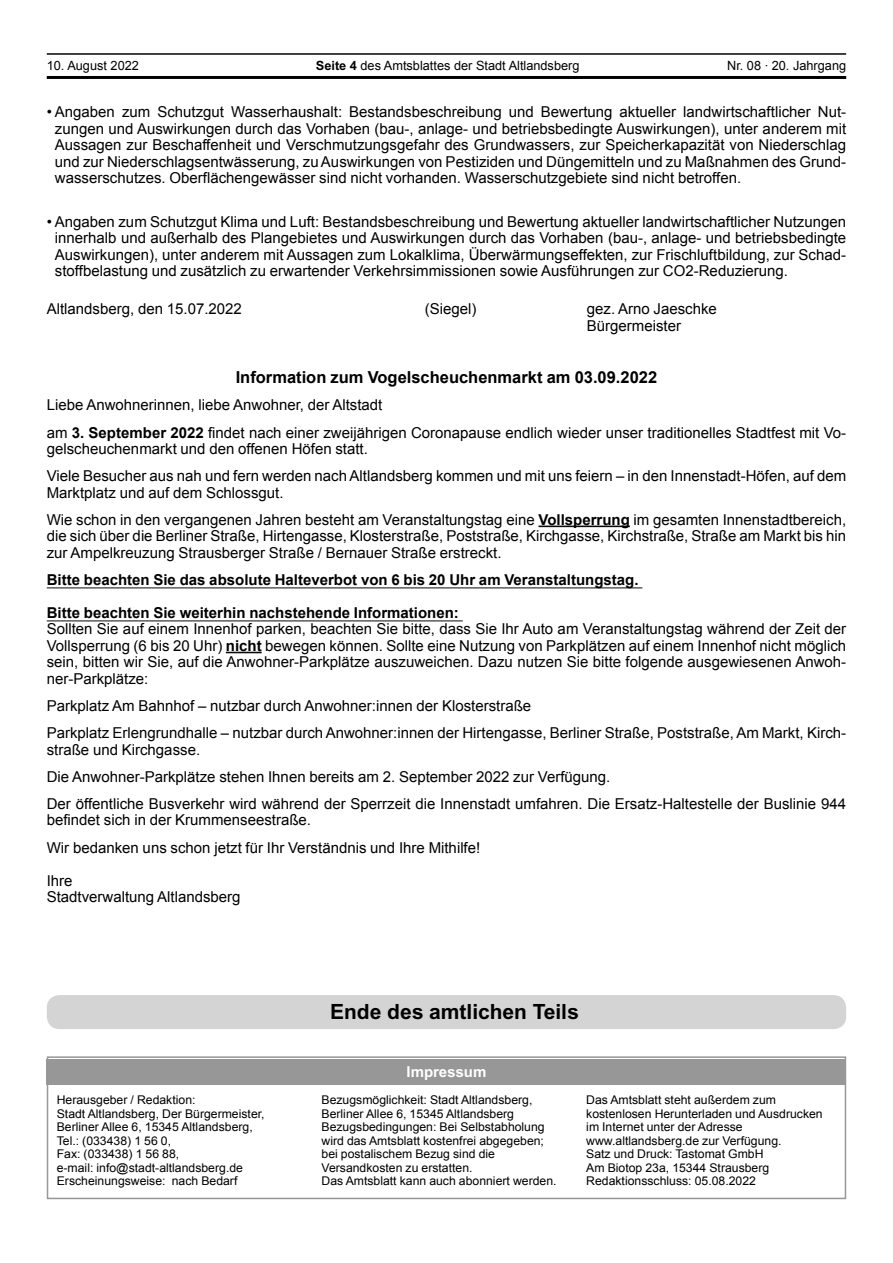
<style>
.page{position:relative;width:893px;height:1263px;background:#fff}
.page>*{position:absolute;margin:0;border:0;box-sizing:border-box;transform-origin:0 0}
.t1{font:700 21px "Arial";color:#000}
.t2{font:700 16.5px "Arial";color:#000}
.t3{font:15px/16.5px "Arial";color:#000}
.t4{font:700 15px "Arial";color:#000}
.t5{font:700 15px "Arial";color:#fff}
.t6{font:12.75px "Arial";color:#000}
.t7{font:12px/13.5px "Arial";color:#000}
.s1{font-weight:700}
</style>
<div class="page">
<hr style="left:47px;top:53px;width:799px;height:2px;background:#000">
<hr style="left:47px;top:76px;width:799px;height:3px;background:#000">
<hr style="left:538px;top:526px;width:92px;height:1px;background:#090909">
<hr style="left:47px;top:588px;width:595px;height:1px;background:#090909">
<hr style="left:47px;top:621px;width:416px;height:1px;background:#090909">
<hr style="left:226px;top:652px;width:36px;height:1px;background:#090909">
<div style="left:47px;top:995px;width:799px;height:34px;background:#d4d4d4;border-radius:13px"></div>
<div style="left:47px;top:1056px;width:799px;height:143px;border:2px solid #979797"></div>
<div style="left:47px;top:1059px;width:799px;height:25px;background:#979797"></div>
<p class="t6" style="left:47px;top:58px;width:94px">10. August 2022</p>
<p class="t6" style="left:316px;top:58px;width:265px"><span class="s1">Seite</span> des Amtsblattes der Stadt Altlandsberg</p>
<p class="t6" style="left:727px;top:58px;width:121px">Nr. 08 · 20. Jahrgang</p>
<p class="t3" style="left:55px;top:104px;width:793px;text-align:justify;text-indent:-8px">• Angaben zum Schutzgut Wasserhaushalt: Bestandsbeschreibung und Bewertung aktueller landwirtschaftlicher Nut&shy;zungen und Auswirkungen durch das Vorhaben (bau-, anlage- und betriebsbedingte Auswirkungen), unter anderem mit Aussagen zur Beschaffenheit und Verschmutzungsgefahr des Grundwassers, zur Speicherkapazität von Niederschlag und zur Niederschlagsentwässerung, zu Auswirkungen von Pestiziden und Düngemitteln und zu Maßnahmen des Grund&shy;wasserschutzes. Oberflächengewässer sind nicht vorhanden. Wasserschutzgebiete sind nicht betroffen.</p>
<p class="t3" style="left:55px;top:213px;width:793px;text-align:justify;text-indent:-8px">• Angaben zum Schutzgut Klima und Luft: Bestandsbeschreibung und Bewertung aktueller landwirtschaftlicher Nutzungen innerhalb und außerhalb des Plangebietes und Auswirkungen durch das Vorhaben (bau-, anlage- und betriebsbedingte Auswirkungen), unter anderem mit Aussagen zum Lokalklima, Überwärmungseffekten, zur Frischluftbildung, zur Schad&shy;stoffbelastung und zusätzlich zu erwartender Verkehrsimmissionen sowie Ausführungen zur CO2-Reduzierung.</p>
<p class="t3" style="left:47px;top:301px;width:197px">Altlandsberg, den 15.07.2022</p>
<p class="t3" style="left:425px;top:301px;width:53px">(Siegel)</p>
<p class="t3" style="left:587px;top:301px;width:132px">gez. Arno Jaeschke<br>Bürgermeister</p>
<p class="t2" style="left:236px;top:368px;width:423px">Information zum Vogelscheuchenmarkt am 03.09.2022</p>
<p class="t3" style="left:47px;top:391px;width:801px;line-height:27.2px">Liebe Anwohnerinnen, liebe Anwohner, der Altstadt<br>am <span class="s1">3. September 2022</span> findet nach einer zweijährigen Coronapause endlich wieder unser traditione les Stadtfest mit Vo-</p>
<p class="t3" style="left:47px;top:435px;width:801px;line-height:27.2px">gelscheuchenmarkt und den offenen Höfen statt.<br>Viele Besucher aus nah und fern werden nach Altlandsberg kommen und mit uns feiern – in den Innenstadt-Höfen, auf dem</p>
<p class="t3" style="left:47px;top:479px;width:801px;line-height:27.2px">Marktplatz und auf dem Schlossgut.<br>Wie schon in den vergangenen Jahren besteht am Veranstaltungstag eine <span class="s1">Vollsperrung</span> im gesamten Innenstadtbereich,</p>
<p class="t3" style="left:47px;top:528px;width:801px">die sich über die Berliner Straße, Hirtengasse, Klosterstraße, Poststraße, Kirchgasse, Kirchstraße, Straße am Markt bis hin zur Ampelkreuzung Strausberger Straße / Bernauer Straße e streckt.</p>
<p class="t4" style="left:47px;top:571px;width:593px">Bitte beachten Sie das absolute Halteverbot von 6 bis 20 Uhr am Veranstaltungstag.</p>
<p class="t4" style="left:47px;top:604px;width:414px">Bitte beachten Sie weiterhin nachstehende Informationen:</p>
<p class="t3" style="left:47px;top:621px;width:801px;text-align:justify">Sollten Sie auf einem Innenhof parken, beachten Sie bitte, dass Sie Ihr Auto am Veranstaltungstag während der Zeit der Vollsperrung (6 bis 20 Uhr) <span class="s1">nicht</span> bewegen können. Sollte eine Nutzung von Parkplätzen auf einem Innenhof nicht möglich sein, bitten wir Sie, auf die Anwohner-Parkplätze ausz weichen. Dazu nutzen Sie bitte folgende ausgewiesenen Anwoh&shy;ner-Parkplätze:</p>
<p class="t3" style="left:47px;top:692px;width:801px;line-height:27.2px">Parkplatz Am Bahnhof – nutzbar durch Anwohner:innen der Klosterstraße<br>Parkplatz Erlengrundhalle – nutzbar durch Anwohner:innen der Hirtengasse, Berliner Straße, Pos straße, Am Markt, Kirch-</p>
<p class="t3" style="left:47px;top:736px;width:801px;line-height:27.2px">straße und Kirchgasse.<br>Die Anwohner-Parkplätze stehen Ihnen bereits am 2. September 2022 zur Verfügung.<br>Der öffentliche Busverkehr wird während der Sperrzeit die Innenstadt umfahren. Die Ersatz-Haltestelle der Buslinie 944</p>
<p class="t3" style="left:47px;top:807px;width:435px;line-height:27.2px">befindet sich in der Krummenseestraße.<br>Wir bedanken uns schon jetzt für Ihr Verständnis und Ihre Mithilfe!</p>
<p class="t3" style="left:47px;top:872px;width:195px">Ihre<br>Stadtverwaltung Altlandsberg</p>
<h1 class="t1" style="left:344px;top:999px;width:236px">nde des amtlichen eils</h1>
<p class="t5" style="left:411px;top:1063px;width:77px">mpressum</p>
<p class="t7" style="left:57px;top:1093px;width:209px">Herausgeber / Redaktion:<br>Stadt Altlandsberg, Der Bürgermeister,<br>Berliner Allee 6, 15345 Altlandsberg,<br>Tel.: (033438) 1 56 0,<br>Fax: (033438) 1 56 88,<br>e-mail: info@stadt-altlandsberg.de<br>Erscheinungsweise: nach Bedarf</p>
<p class="t7" style="left:322px;top:1093px;width:237px">Bezugsmöglichkeit: Stadt Altlandsberg, Berliner Allee 6, 15345 Altlandsberg Bezugsbedingungen: Bei Selbstabholung wird das Amtsblatt kostenfrei abgegeben; bei postalischem Bezug sind die Versandkosten zu erstatten.<br>Das Amtsblatt kann auch abonniert werden.</p>
<p class="t7" style="left:586px;top:1093px;width:238px">Das Amtsblatt steht außerdem zum kostenlosen Herunterladen und Ausdrucken im Internet unter der Adresse www.altlandsberg.de zur Verfügung.<br>Satz und Druck: Tastomat GmbH<br>Am Biotop 23a, 15344 Strausberg Redaktionsschluss: 05.08.2022</p>
</div>
